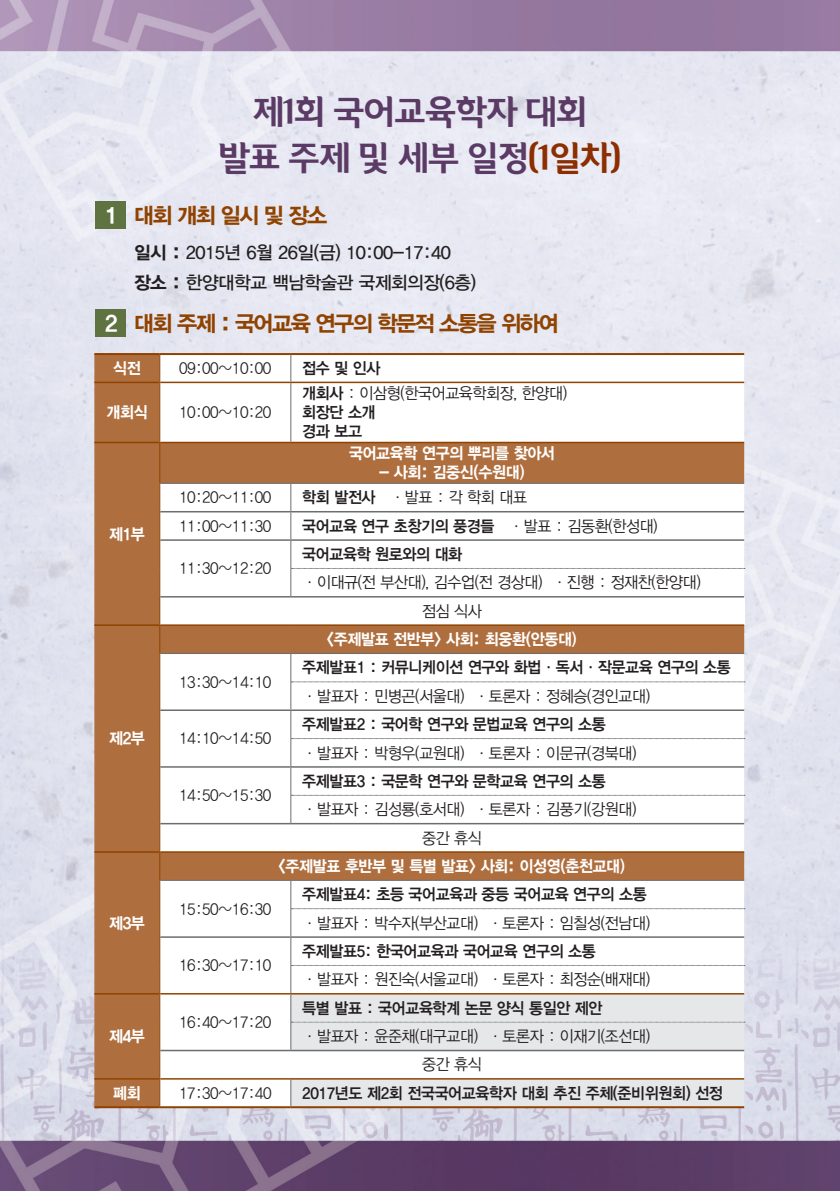
<style>
.page{position:relative;width:840px;height:1191px;background:#fff}
.page>*{position:absolute;margin:0;border:0;box-sizing:border-box;transform-origin:0 0}
.t1{font:700 34px/46px "Auction Gothic";letter-spacing:-.05em;color:#5b3b65;text-align:center}
.t2{font:22px "YDIYGO350";letter-spacing:-.075em;color:#904301}
.t3{font:18px/30px "YDIYGO330";letter-spacing:-.025em;color:#231f20}
.t4{font:16px/28.4px "YDIYGO320";letter-spacing:-.025em;color:#231f20;scale:.95 1}
.t5{font:16px/19.2px "YDIYGO340";letter-spacing:-.025em;color:#231f20;scale:.95 1}
.t6{font:16px "YDIYGO350";letter-spacing:-.025em;color:#fff;scale:.95 1}
.s1{color:#8c2e01}
.s2{color:#fff}
.s3{font-family:"YDIYGO350"}
.s4{font-family:"YDIYGO340"}
.s5{font-family:"YDIYGO320"}
</style>
<div class="page">
<img style="left:0;top:0;width:839px;height:1191px">
<div style="left:94px;top:355px;width:649px;height:751px;background:#af6e3e"></div>
<svg style="left:160px;top:355px;width:583px;height:87px"></svg>
<svg style="left:160px;top:484px;width:130px;height:112px"></svg>
<div style="left:160px;top:597px;width:583px;height:28px;background:#fff"></div>
<svg style="left:160px;top:654px;width:583px;height:197px"></svg>
<svg style="left:160px;top:881px;width:131px;height:225px"></svg>
<svg style="left:291px;top:1051px;width:452px;height:55px;fill:#e6e7e9"></svg>
<svg style="left:290px;top:355px;width:1px;height:27px"></svg>
<hr style="left:290px;top:383px;width:1px;height:59px;background:#6c6d70">
<hr style="left:160px;top:483px;width:131px;height:1px;background:#6c6d70">
<hr style="left:160px;top:653px;width:131px;height:1px;background:#6c6d70">
<hr style="left:291px;top:653px;width:452px;height:1px;background:#6c6d70">
<hr style="left:160px;top:880px;width:131px;height:1px;background:#6c6d70">
<svg style="left:290px;top:1079px;width:1px;height:27px"></svg>
<hr style="left:94px;top:382px;width:65px;height:1px;background:#904301">
<hr style="left:160px;top:382px;width:131px;height:1px;background:#904301">
<hr style="left:291px;top:382px;width:452px;height:1px;background:#904301">
<hr style="left:94px;top:442px;width:65px;height:1px;background:#904301">
<hr style="left:160px;top:442px;width:131px;height:1px;background:#904301">
<hr style="left:291px;top:442px;width:452px;height:1px;background:#904301">
<hr style="left:94px;top:624px;width:65px;height:2px;background:#904301">
<hr style="left:160px;top:624px;width:131px;height:2px;background:#904301">
<hr style="left:291px;top:624px;width:452px;height:2px;background:#904301">
<hr style="left:94px;top:851px;width:65px;height:1px;background:#904301">
<hr style="left:160px;top:851px;width:131px;height:1px;background:#904301">
<hr style="left:291px;top:851px;width:452px;height:1px;background:#904301">
<hr style="left:94px;top:993px;width:65px;height:1px;background:#904301">
<hr style="left:160px;top:993px;width:131px;height:1px;background:#904301">
<hr style="left:94px;top:1078px;width:65px;height:1px;background:#904301">
<hr style="left:160px;top:1078px;width:131px;height:1px;background:#904301">
<hr style="left:291px;top:1078px;width:452px;height:1px;background:#904301">
<svg style="left:159px;top:355px;width:1px;height:27px"></svg>
<hr style="left:159px;top:382px;width:1px;height:60px;background:#904301">
<hr style="left:159px;top:442px;width:1px;height:41px;background:#904301">
<svg style="left:159px;top:483px;width:1px;height:623px"></svg>
<svg style="left:290px;top:483px;width:454px;height:113px"></svg>
<hr style="left:160px;top:511px;width:131px;height:1px;background:#6c6d70">
<hr style="left:291px;top:511px;width:452px;height:1px;background:#6c6d70">
<hr style="left:160px;top:539px;width:131px;height:2px;background:#6c6d70">
<hr style="left:291px;top:539px;width:452px;height:2px;background:#6c6d70">
<hr style="left:160px;top:596px;width:131px;height:1px;background:#6c6d70">
<hr style="left:291px;top:596px;width:452px;height:1px;background:#6c6d70">
<hr style="left:160px;top:709px;width:131px;height:2px;background:#6c6d70">
<hr style="left:160px;top:766px;width:131px;height:1px;background:#6c6d70">
<hr style="left:160px;top:823px;width:131px;height:1px;background:#6c6d70">
<hr style="left:291px;top:823px;width:452px;height:1px;background:#6c6d70">
<hr style="left:160px;top:936px;width:131px;height:1px;background:#6c6d70">
<hr style="left:160px;top:1049px;width:131px;height:2px;background:#6c6d70">
<hr style="left:291px;top:1049px;width:452px;height:2px;background:#6c6d70">
<svg style="left:290px;top:654px;width:454px;height:169px"></svg>
<svg style="left:290px;top:880px;width:454px;height:169px"></svg>
<hr style="left:94px;top:353px;width:66px;height:2px;background:#904301">
<hr style="left:160px;top:353px;width:131px;height:2px;background:#904301">
<hr style="left:291px;top:353px;width:452px;height:2px;background:#904301">
<hr style="left:94px;top:1106px;width:66px;height:2px;background:#904301">
<hr style="left:160px;top:1106px;width:131px;height:2px;background:#904301">
<hr style="left:291px;top:1106px;width:452px;height:2px;background:#904301">
<div style="left:95px;top:201px;width:31px;height:28px;background:#5e7340"></div>
<div style="left:95px;top:309px;width:31px;height:28px;background:#5e7340"></div>
<h1 class="t1" style="left:218px;top:90px;width:405px">제1회 국어교육학자 대회 발표 주제 및 세부 일정<span class="s1">(1일차)</span></h1>
<h2 class="t2" style="left:105px;top:204px;width:224px"><span class="s2">1</span> 대회 개최 일시 및 장소</h2>
<p class="t3" style="left:134px;top:238px;width:343px"><span class="s3">일시 :</span> 2015년 6월 26일(금) 10:00-17:40 <span class="s3">장소 :</span> 한양대학교 백남학술관 국제회의장(6층)</p>
<h2 class="t2" style="left:105px;top:311px;width:455px"><span class="s2">2</span> 대회 주제 : 국어교육 연구의 학문적 소통을 위하여</h2>
<p class="t6" style="left:113px;top:360px;width:31px">식전</p>
<p class="t4" style="left:179px;top:354px;width:99px">09:00~10:00</p>
<p class="t5" style="left:302px;top:359px;width:84px">접수 및 인사</p>
<p class="t6" style="left:106px;top:404px;width:45px">개회식</p>
<p class="t4" style="left:179px;top:398px;width:99px">10:00~10:20</p>
<p class="t4" style="left:302px;top:379px;width:280px"><span class="s4">개회사</span> : 이삼형(한국어교육학회장, 한양대)</p>
<p class="t5" style="left:302px;top:403px;width:79px">회장단 소개 경과 보고</p>
<p class="t6" style="left:109px;top:525px;width:39px">제1부</p>
<p class="t6" style="left:109px;top:730px;width:39px">제2부</p>
<p class="t6" style="left:109px;top:914px;width:39px">제3부</p>
<p class="t6" style="left:109px;top:1028px;width:39px">제4부</p>
<p class="t6" style="left:349px;top:445px;width:218px">국어교육학 연구의 뿌리를 찾아서</p>
<p class="t6" style="left:379px;top:464px;width:155px">- 사회: 김중신(수원대)</p>
<p class="t4" style="left:179px;top:483px;width:99px">10:20~11:00</p>
<p class="t4" style="left:302px;top:483px;width:238px"><span class="s4">학회 발전사</span> ㆍ발표 : 각 학회 대표</p>
<p class="t4" style="left:179px;top:512px;width:99px">11:00~11:30</p>
<p class="t5" style="left:302px;top:516px;width:375px">국어교육 연구 초창기의 풍경들 <span class="s5">ㆍ발표 : 김동환(한성대)</span></p>
<p class="t4" style="left:179px;top:554px;width:99px">11:30~12:20</p>
<p class="t5" style="left:302px;top:545px;width:170px">국어교육학 원로와의 대화</p>
<p class="t4" style="left:422px;top:568px;width:295px;text-indent:-120px">ㆍ이대규(전 부산대), 김수업(전 경상대) ㆍ진행 : 정재찬(한양대) 점심 식사</p>
<p class="t4" style="left:179px;top:668px;width:99px">13:30~14:10</p>
<p class="t4" style="left:179px;top:724px;width:99px">14:10~14:50</p>
<p class="t4" style="left:179px;top:781px;width:99px">14:50~15:30</p>
<p class="t6" style="left:327px;top:631px;width:265px">&lt;주제발표 전반부&gt; 사회: 최웅환(안동대)</p>
<p class="t5" style="left:302px;top:658px;width:452px">주제발표1 : 커뮤니케이션 연구와 화법ㆍ독서ㆍ작문교육 연구의 소통</p>
<p class="t4" style="left:302px;top:682px;width:367px">ㆍ발표자 : 민병곤(서울대) ㆍ토론자 : 정혜승(경인교대)</p>
<p class="t5" style="left:302px;top:715px;width:321px">주제발표2 : 국어학 연구와 문법교육 연구의 소통</p>
<p class="t4" style="left:302px;top:739px;width:353px">ㆍ발표자 : 박형우(교원대) ㆍ토론자 : 이문규(경북대)</p>
<p class="t5" style="left:302px;top:771px;width:321px">주제발표3 : 국문학 연구와 문학교육 연구의 소통</p>
<p class="t4" style="left:422px;top:795px;width:227px;text-indent:-120px">ㆍ발표자 : 김성룡(호서대) ㆍ토론자 : 김풍기(강원대) 중간 휴식</p>
<p class="t6" style="left:278px;top:858px;width:366px">&lt;주제발표 후반부 및 특별 발표&gt; 사회: 이성영(춘천교대)</p>
<p class="t4" style="left:179px;top:894px;width:99px">15:50~16:30</p>
<p class="t4" style="left:179px;top:951px;width:99px">16:30~17:10</p>
<p class="t4" style="left:179px;top:1008px;width:99px">16:40~17:20</p>
<p class="t5" style="left:302px;top:885px;width:364px">주제발표4: 초등 국어교육과 중등 국어교육 연구의 소통</p>
<p class="t4" style="left:302px;top:909px;width:367px">ㆍ발표자 : 박수자(부산교대) ㆍ토론자 : 임칠성(전남대)</p>
<p class="t5" style="left:302px;top:941px;width:310px">주제발표5: 한국어교육과 국어교육 연구의 소통</p>
<p class="t4" style="left:302px;top:965px;width:367px">ㆍ발표자 : 원진숙(서울교대) ㆍ토론자 : 최정순(배재대)</p>
<p class="t5" style="left:302px;top:998px;width:317px">특별 발표 : 국어교육학계 논문 양식 통일안 제안</p>
<p class="t4" style="left:422px;top:1022px;width:241px;text-indent:-120px">ㆍ발표자 : 윤준채(대구교대) ㆍ토론자 : 이재기(조선대) 중간 휴식</p>
<p class="t6" style="left:113px;top:1084px;width:31px">폐회</p>
<p class="t4" style="left:179px;top:1079px;width:99px">17:30~17:40</p>
<p class="t5" style="left:302px;top:1083px;width:444px">2017년도 제2회 전국국어교육학자 대회 추진 주체(준비위원회) 선정</p>
</div>
